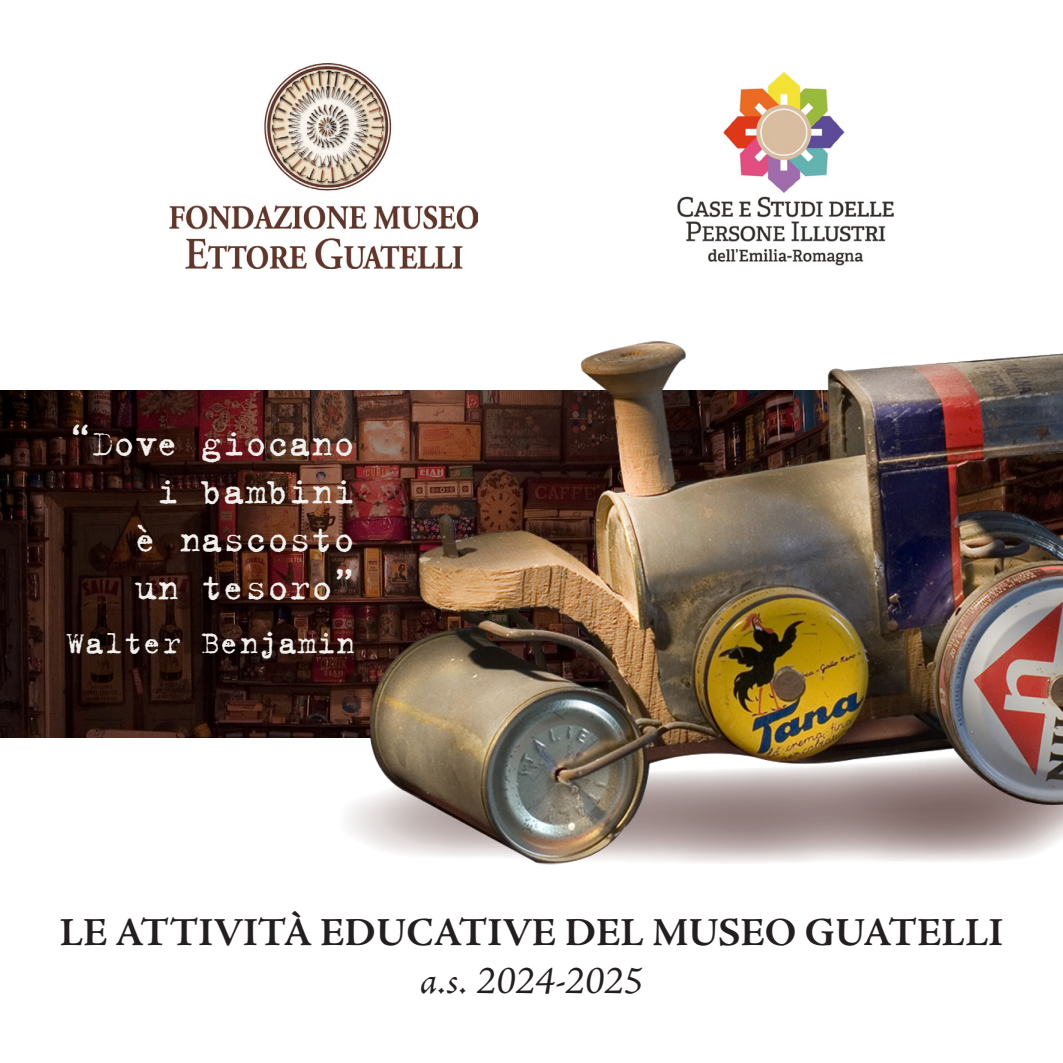
<style>
.page{position:relative;width:1063px;height:1063px;background:#fff}
.page>*{position:absolute;margin:0;border:0;box-sizing:border-box;transform-origin:0 0}
.t1{font:40px "Trixie Text";color:#f0efeb}
.t2{font:700 40px "Adobe Jenson Pro";color:#231f20}
.t3{font:italic 40px "Adobe Jenson Pro";color:#231f20}
.t4{font:35px "Trixie Text";color:#f0efeb}
</style>
<div class="page">
<img style="left:677px;top:72px;width:217px;height:194px">
<img style="left:169px;top:64px;width:309px;height:205px">
<img style="left:0;top:391px;width:370px;height:347px">
<svg style="left:348px;top:798px;width:22px;height:45px"></svg>
<img style="left:370px;top:341px;width:693px;height:524px">
<p class="t1" style="left:69px;top:419px;width:288px">“Dove giocano</p>
<p class="t1" style="left:157px;top:467px;width:199px">i bambini</p>
<p class="t1" style="left:135px;top:515px;width:222px">è nascosto</p>
<p class="t1" style="left:135px;top:563px;width:222px">un tesoro”</p>
<p class="t4" style="left:66px;top:622px;width:291px">Walter Benjamin</p>
<p class="t2" style="left:60px;top:909px;width:945px">LE ATTIVITÀ EDUCATIVE DEL MUSEO GUATELLI</p>
<p class="t3" style="left:420px;top:958px;width:225px">a.s. 2024-2025</p>
</div>
